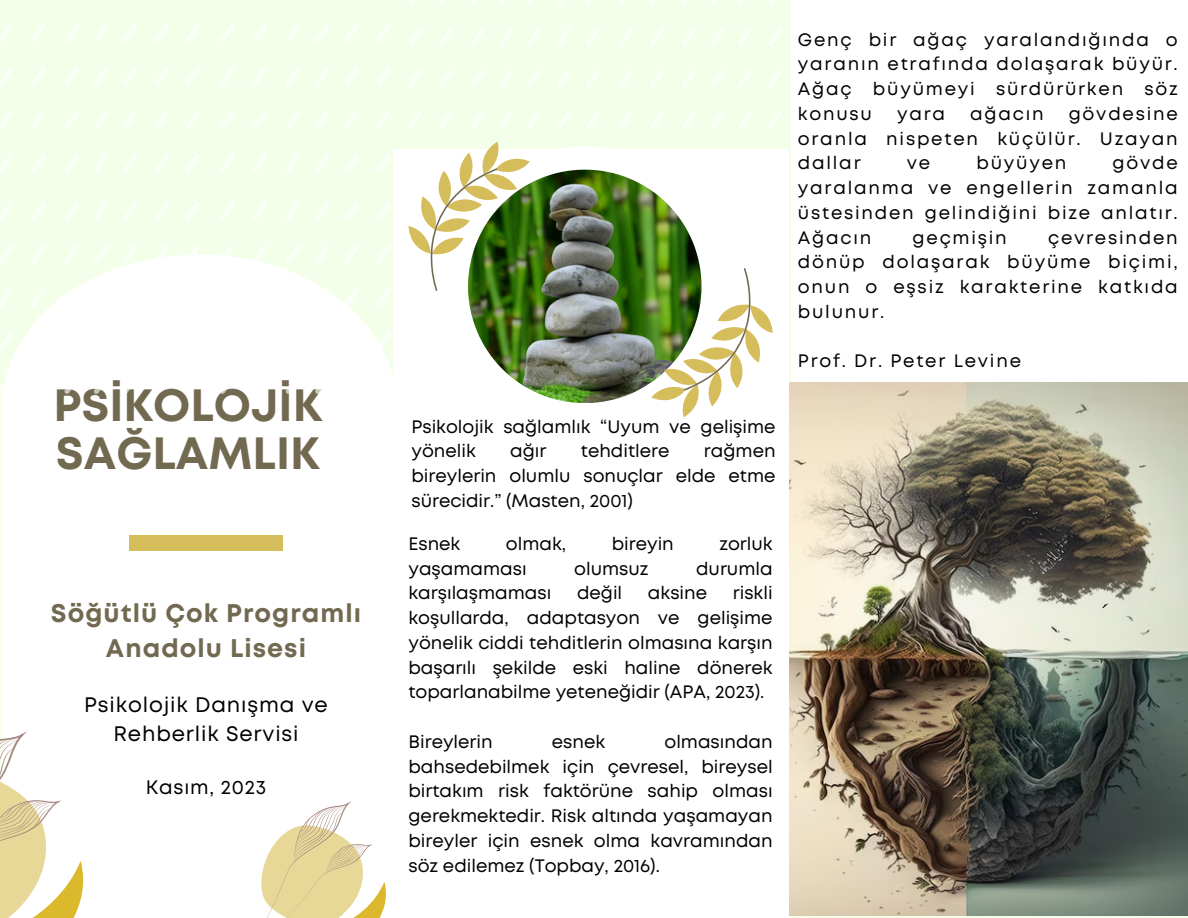
<style>
.page{position:relative;width:1188px;height:918px;background:#fff}
.page>*{position:absolute;margin:0;border:0;box-sizing:border-box;transform-origin:0 0}
.t1{font:700 45.15px/48.3px "Mont";color:#726951}
.t2{font:700 25.5px/34.8px "Mont";letter-spacing:.04em;color:#726951;text-align:center}
.t3{font:21px/29.2px "Mont";letter-spacing:.04em;color:#000;text-align:center}
.t4{font:19.5px "Mont";letter-spacing:.04em;color:#000}
.t5{font:18px/24.8px "Mont";color:#000;text-align:justify}
.t6{font:18px "Mont";letter-spacing:.1em;color:#000}
</style>
<div class="page">
<div style="left:129px;top:535px;width:154px;height:16px;background:#d6bd5b"></div>
<svg style="left:530px;top:146px;width:195px;height:272px"></svg>
<img style="left:468px;top:170px;width:234px;height:233px">
<svg style="left:261px;top:801px;width:125px;height:117px"></svg>
<svg style="left:0;top:731px;width:84px;height:187px"></svg>
<svg style="left:409px;top:142px;width:121px;height:149px"></svg>
<img style="left:651px;top:268px;width:122px;height:149px">
<img style="left:790px;top:383px;width:398px;height:532px">
<svg style="left:0;top:0;width:391px;height:394px;fill:#f4ffea"></svg>
<svg style="left:409px;top:0;width:374px;height:129px;background:#f4ffeb"></svg>
<p class="t1" style="left:53px;top:384px;width:270px">PSİKOLOJİK<br>SAĞLAMLIK</p>
<p class="t2" style="left:51px;top:598px;width:312px">Söğütlü Çok Programlı<br>Anadolu Lisesi</p>
<p class="t3" style="left:84px;top:692px;width:245px">Psi koloji k Danışma ve<br>Rehberli k Servisi</p>
<p class="t4" style="left:146px;top:780px;width:122px">Kasım, 2023</p>
<p class="t5" style="left:411px;top:415px;width:366px">Psi koloji k sağlamlık “Uyum ve gelişi me yöneli k</p>
<p class="t5" style="left:411px;top:440px;width:366px;text-indent:292px">rağmen bi reyleri n olumlu sonuçlar elde etme sürecidi r.” (Masten, 2001)</p>
<p class="t5" style="left:409px;top:533px;width:53px">Esnek</p>
<p class="t5" style="left:506px;top:533px;width:62px">olmak,</p>
<p class="t5" style="left:612px;top:533px;width:64px">bi reyi n</p>
<p class="t5" style="left:719px;top:533px;width:55px">zorluk</p>
<p class="t5" style="left:409px;top:557px;width:120px">yaşamaması</p>
<p class="t5" style="left:574px;top:557px;width:76px">olumsuz</p>
<p class="t5" style="left:696px;top:557px;width:78px">durumla</p>
<p class="t5" style="left:409px;top:582px;width:144px">karşılaşmaması</p>
<p class="t5" style="left:577px;top:582px;width:47px">değil</p>
<p class="t5" style="left:648px;top:582px;width:61px">aksi ne</p>
<p class="t5" style="left:510px;top:440px;width:38px">ağır</p>
<p class="t5" style="left:581px;top:440px;width:90px">tehditlere</p>
<p class="t5" style="left:409px;top:582px;width:366px;text-align:left;text-indent:324px">riskli koşullarda, adaptasyon ve gelişi me yöneli k ciddi tehditleri n olmasına karşın başarılı şeki lde eski hali ne dönerek toparlanabi lme yeteneğidi r (APA, 2023).</p>
<p class="t5" style="left:409px;top:731px;width:86px">Bi reyleri n</p>
<p class="t5" style="left:552px;top:731px;width:55px">esnek</p>
<p class="t5" style="left:409px;top:731px;width:366px;text-indent:256px">olmasından bahsedebi lmek içi n çevresel, bi reysel bi rtakım risk faktörüne sahi p olması gerekmektedi r. Risk altında yaşamayan bi reyler içi n esnek olma kavramından söz edi lemez (Topbay, 2016).</p>
<p class="t5" style="left:798px;top:28px;width:381px">Genç bi r ağaç yaralandığ ında o yaranın etrafında dolaşarak büyür.<br>Ağaç büyümeyi</p>
<p class="t6" style="left:996px;top:82px;width:183px">sürdürürken söz</p>
<p class="t5" style="left:798px;top:103px;width:76px">konusu</p>
<p class="t5" style="left:897px;top:103px;width:50px">yara</p>
<p class="t5" style="left:970px;top:103px;width:75px">ağacın</p>
<p class="t5" style="left:798px;top:103px;width:381px;text-indent:271px">gövdesi ne oranla nispeten küçülür. Uzayan dallar</p>
<p class="t5" style="left:798px;top:152px;width:381px;text-indent:315px">gövde yaralanma ve engelleri n zamanla üstesi nden geli ndiğ i ni bize anlatır.<br>Ağacın</p>
<p class="t5" style="left:907px;top:152px;width:25px">ve</p>
<p class="t6" style="left:976px;top:156px;width:91px">büyüyen</p>
<p class="t5" style="left:798px;top:226px;width:381px;text-indent:250px">çevresi nden dönüp dolaşarak büyüme biçi mi, onun o eşsiz karakteri ne katkıda bulunur.</p>
<p class="t6" style="left:798px;top:354px;width:225px">Prof. Dr. Peter Levi ne</p>
<p class="t5" style="left:913px;top:226px;width:96px">geçmişi n</p>
</div>
